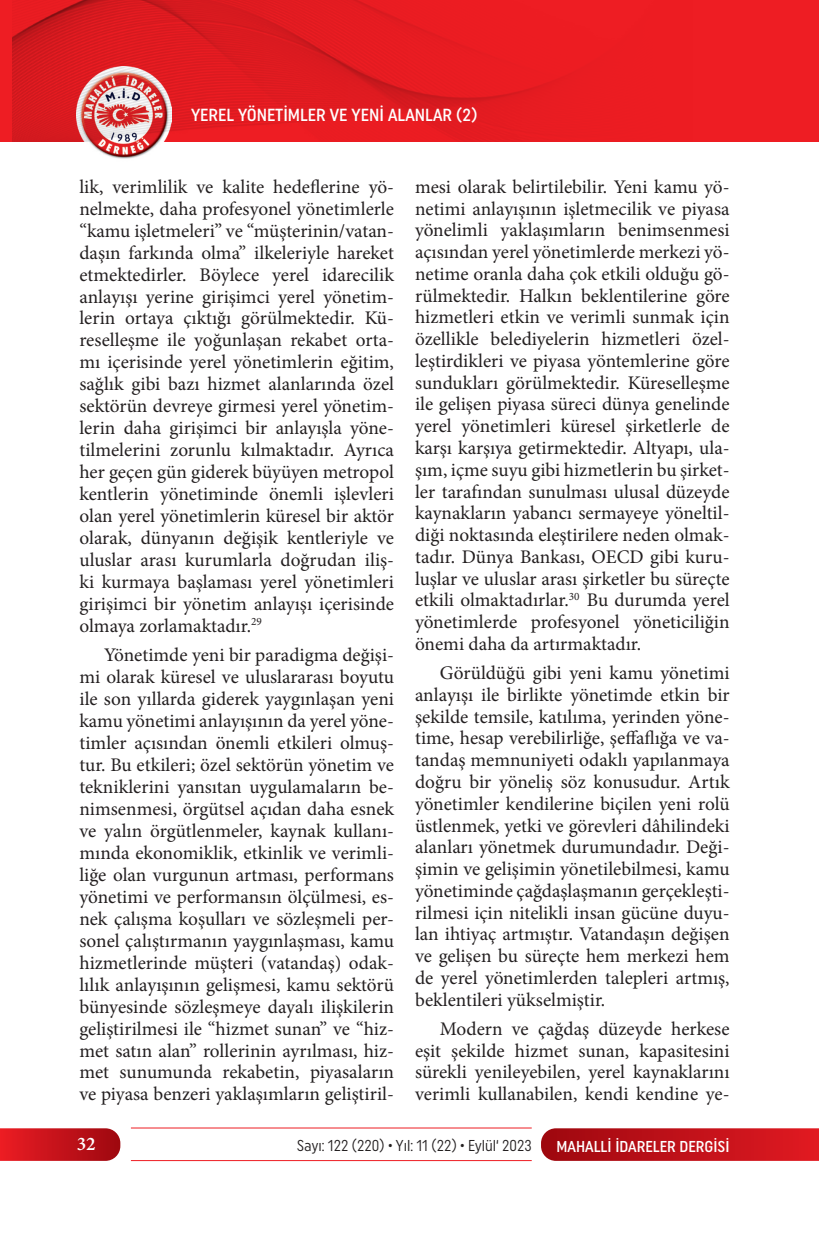
<style>
.page{position:relative;width:819px;height:1241px;background:#fff}
.page>*{position:absolute;margin:0;border:0;box-sizing:border-box;transform-origin:0 0}
.t1{font:19.25px/21.9px "Minion Pro";color:#231f20;text-align:justify}
.t2{font:600 19.25px "Minion Pro";color:#fff}
.t3{font:500 17.5px "Uniform Condensed";color:#fff}
.t4{font:15.75px "Uniform Condensed";color:#231f20;scale:.95 1}
.t5{font:500 15.75px "Uniform Condensed";color:#fff}
</style>
<div class="page">
<svg style="left:541px;top:1128px;width:278px;height:32px;background:#c0151d"></svg>
<svg style="left:0;top:1128px;width:120px;height:32px;background:#c61920"></svg>
<hr style="left:131px;top:1127px;width:400px;height:1px;background:#ee1d23">
<hr style="left:131px;top:1159px;width:400px;height:1px;background:#ee1d23">
<div style="left:0;top:0;width:819px;height:141px;background:#ee1d23"></div>
<img style="left:76px;top:141px;width:96px;height:18px">
<img style="left:13px;top:0;width:550px;height:141px">
<p class="t3" style="left:191px;top:105px;width:288px">YEREL YÖNETİMLER VE YENİ ALANLAR (2)</p>
<p class="t1" style="left:79px;top:176px;width:316px">lik, verimlilik ve kalite hedeflerine yö&shy;nelmekte, daha profesyonel yönetimlerle “kamu işletmeleri” ve “müşterinin/vatan&shy;daşın farkında olma” ilkeleriyle hareket etmektedirler. Böylece yerel idarecilik anlayışı yerine girişimci yerel yönetim&shy;lerin ortaya çıktığı görülmektedir. Kü&shy;reselleşme ile yoğunlaşan rekabet orta&shy;mı içerisinde yerel yönetimlerin eğitim, sağlık gibi bazı hizmet alanlarında özel sektörün devreye girmesi yerel yönetim&shy;lerin daha girişimci bir anlayışla yöne&shy;tilmelerini zorunlu kılmaktadır. Ayrıca her geçen gün giderek büyüyen metropol kentlerin yönetiminde önemli işlevleri olan yerel yönetimlerin küresel bir aktör olarak, dünyanın değişik kentleriyle ve uluslar arası kurumlarla doğrudan iliş&shy;ki kurmaya başlaması yerel yönetimleri girişimci bir yönetim anlayışı içerisinde olmaya zorlamaktadır.<sup>29</sup></p>
<p class="t1" style="left:79px;top:644px;width:316px;text-indent:25px">Yönetimde yeni bir paradigma değişi&shy;mi olarak küresel ve uluslararası boyutu ile son yıllarda giderek yaygınlaşan yeni kamu yönetimi anlayışının da yerel yöne&shy;timler açısından önemli etkileri olmuş&shy;tur. Bu etkileri; özel sektörün yönetim ve tekniklerini yansıtan uygulamaların be&shy;nimsenmesi, örgütsel açıdan daha esnek ve yalın örgütlenmeler, kaynak kullanı&shy;mında ekonomiklik, etkinlik ve verimli&shy;liğe olan vurgunun artması, performans yönetimi ve performansın ölçülmesi, es&shy;nek çalışma koşulları ve sözleşmeli per&shy;sonel çalıştırmanın yaygınlaşması, kamu hizmetlerinde müşteri (vatandaş) odak&shy;lılık anlayışının gelişmesi, kamu sektörü bünyesinde sözleşmeye dayalı ilişkilerin geliştirilmesi ile “hizmet sunan” ve “hiz&shy;met satın alan” rollerinin ayrılması, hiz&shy;met sunumunda rekabetin, piyasaların ve piyasa benzeri yaklaşımların geliştiril-</p>
<p class="t1" style="left:415px;top:176px;width:316px">mesi olarak belirtilebilir. Yeni kamu yö&shy;netimi anlayışının işletmecilik ve piyasa yönelimli yaklaşımların benimsenmesi açısından yerel yönetimlerde merkezi yö&shy;netime oranla daha çok etkili olduğu gö&shy;rülmektedir. Halkın beklentilerine göre hizmetleri etkin ve verimli sunmak için özellikle belediyelerin hizmetleri özel&shy;leştirdikleri ve piyasa yöntemlerine göre sundukları görülmektedir. Küreselleşme ile gelişen piyasa süreci dünya genelinde yerel yönetimleri küresel şirketlerle de karşı karşıya getirmektedir. Altyapı, ula&shy;şım, içme suyu gibi hizmetlerin bu şirket&shy;ler tarafından sunulması ulusal düzeyde kaynakların yabancı sermayeye yöneltil&shy;diği noktasında eleştirilere neden olmak&shy;tadır. Dünya Bankası, OECD gibi kuru&shy;luşlar ve uluslar arası şirketler bu süreçte etkili olmaktadırlar.<sup>30</sup> Bu durumda yerel yönetimlerde profesyonel yöneticiliğin önemi daha da artırmaktadır.</p>
<p class="t1" style="left:415px;top:662px;width:316px;text-indent:25px">Görüldüğü gibi yeni kamu yönetimi anlayışı ile birlikte yönetimde etkin bir şekilde temsile, katılıma, yerinden yöne&shy;time, hesap verebilirliğe, şeffaflığa ve va&shy;tandaş memnuniyeti odaklı yapılanmaya doğru bir yöneliş söz konusudur. Artık yönetimler kendilerine biçilen yeni rolü üstlenmek, yetki ve görevleri dâhilindeki alanları yönetmek durumundadır. Deği&shy;şimin ve gelişimin yönetilebilmesi, kamu yönetiminde çağdaşlaşmanın gerçekleşti&shy;rilmesi için nitelikli insan gücüne duyu&shy;lan ihtiyaç artmıştır. Vatandaşın değişen ve gelişen bu süreçte hem merkezi hem de yerel yönetimlerden talepleri artmış, beklentileri yükselmiştir.</p>
<p class="t1" style="left:415px;top:1017px;width:316px;text-indent:25px">Modern ve çağdaş düzeyde herkese eşit şekilde hizmet sunan, kapasitesini sürekli yenileyebilen, yerel kaynaklarını verimli kullanabilen, kendi kendine ye-</p>
<p class="t2" style="left:77px;top:1130px;width:20px">32</p>
<p class="t4" style="left:297px;top:1136px;width:249px">Sayı: 122 (220) • Yıl: 11 (22) • Eylül‘ 2023</p>
<p class="t5" style="left:556px;top:1136px;width:175px">MAHALLİ İDARELER DERGİSİ</p>
</div>
